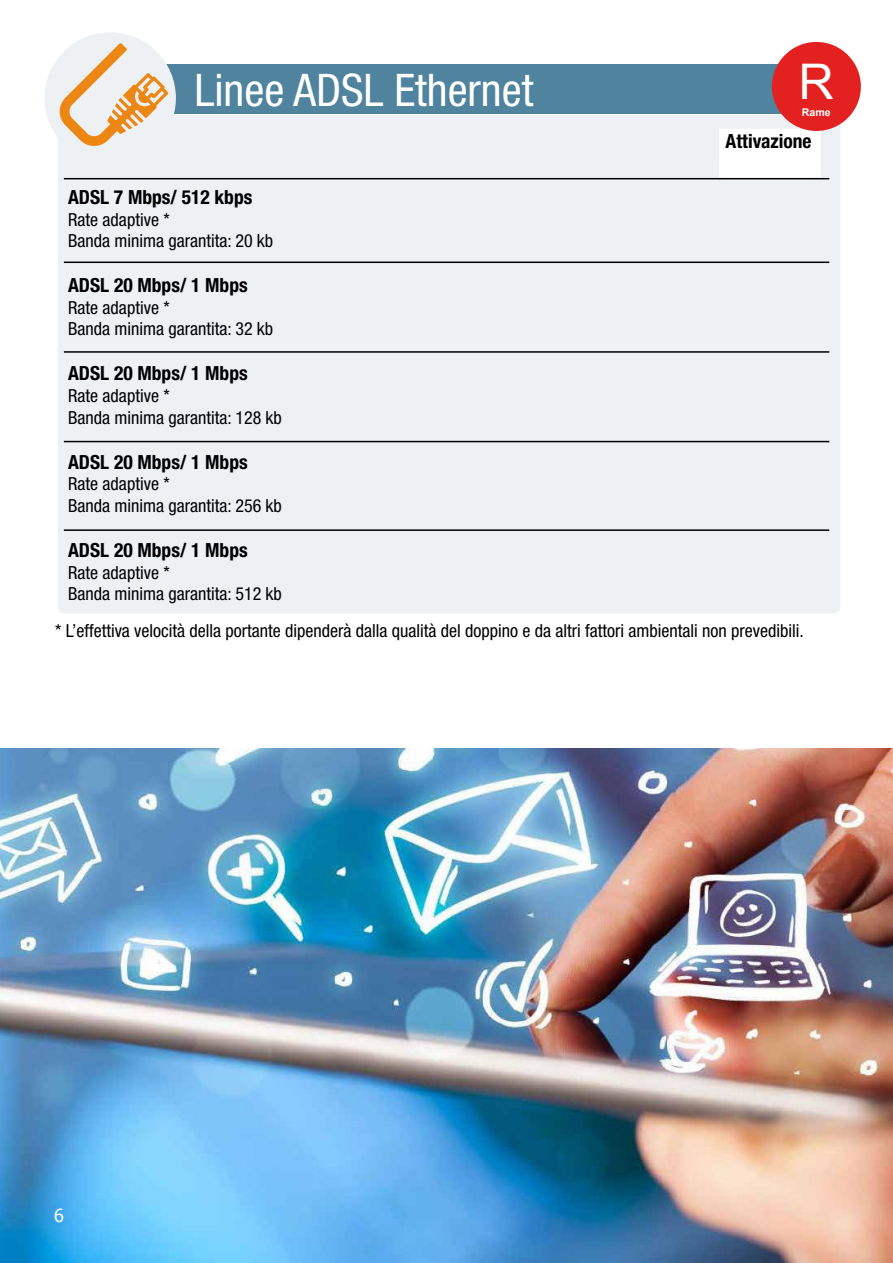
<style>
.page{position:relative;width:893px;height:1263px;background:#fff}
.page>*{position:absolute;margin:0;border:0;box-sizing:border-box;transform-origin:0 0}
.t1{font:49.05px "Arial";color:#fff}
.t2{font:condensed 45px "Helvetica Neue";color:#fff}
.t3{font:700 condensed 19.5px "Helvetica Neue";color:#000}
.t4{font:condensed 18px/21.6px "Helvetica Neue";color:#000}
.t5{font:18px "Tahoma";color:#fff}
.t6{font:700 10.65px "Arial";color:#fff}
</style>
<div class="page">
<div style="left:55px;top:64px;width:785px;height:49px;background:#50839d"></div>
<div style="left:58px;top:115px;width:782px;height:498px;background:#edf1f4;border-radius:6px"></div>
<div style="left:719px;top:129px;width:102px;height:49px;background:#fff"></div>
<hr style="left:64px;top:262px;width:765px;height:1px;background:#000">
<hr style="left:64px;top:351px;width:765px;height:2px;background:#000">
<hr style="left:64px;top:441px;width:765px;height:1px;background:#000">
<hr style="left:64px;top:529px;width:765px;height:2px;background:#000">
<hr style="left:64px;top:178px;width:765px;height:1px;background:#000">
<div style="left:44px;top:32px;width:132px;height:132px;background:#edf1f4;border-radius:50%"></div>
<svg style="left:59px;top:43px;width:109px;height:103px"></svg>
<div style="left:772px;top:42px;width:89px;height:89px;background:#e32121;border-radius:50%"></div>
<img style="left:0;top:748px;width:893px;height:515px">
<h2 class="t2" style="left:194px;top:64px;width:340px">Linee ADSL Ethernet</h2>
<p class="t3" style="left:68px;top:185px;width:186px">ADSL 7 Mbps/ 512 kbps</p>
<p class="t4" style="left:68px;top:208px;width:207px">Rate adaptive *<br>Banda minima garantita: 20 kb</p>
<p class="t3" style="left:68px;top:274px;width:181px">ADSL 20 Mbps/ 1 Mbps</p>
<p class="t4" style="left:68px;top:297px;width:207px">Rate adaptive *<br>Banda minima garantita: 32 kb</p>
<p class="t3" style="left:68px;top:362px;width:181px">ADSL 20 Mbps/ 1 Mbps</p>
<p class="t4" style="left:68px;top:385px;width:215px">Rate adaptive *<br>Banda minima garantita: 128 kb</p>
<p class="t3" style="left:68px;top:450px;width:181px">ADSL 20 Mbps/ 1 Mbps</p>
<p class="t4" style="left:68px;top:473px;width:215px">Rate adaptive *<br>Banda minima garantita: 256 kb</p>
<p class="t3" style="left:68px;top:538px;width:181px">ADSL 20 Mbps/ 1 Mbps</p>
<p class="t4" style="left:68px;top:561px;width:215px">Rate adaptive *<br>Banda minima garantita: 512 kb</p>
<h1 class="t1" style="left:799px;top:49px;width:37px">R</h1>
<p class="t6" style="left:802px;top:105px;width:30px">Rame</p>
<p class="t3" style="left:726px;top:130px;width:87px">Attivazione</p>
<p class="t4" style="left:55px;top:620px;width:750px">* L’effettiva velocità della portante dipenderà dalla qualità del doppino e da altri fattori ambientali non prevedibili.</p>
<p class="t5" style="left:54px;top:1204px;width:11px">6</p>
</div>
